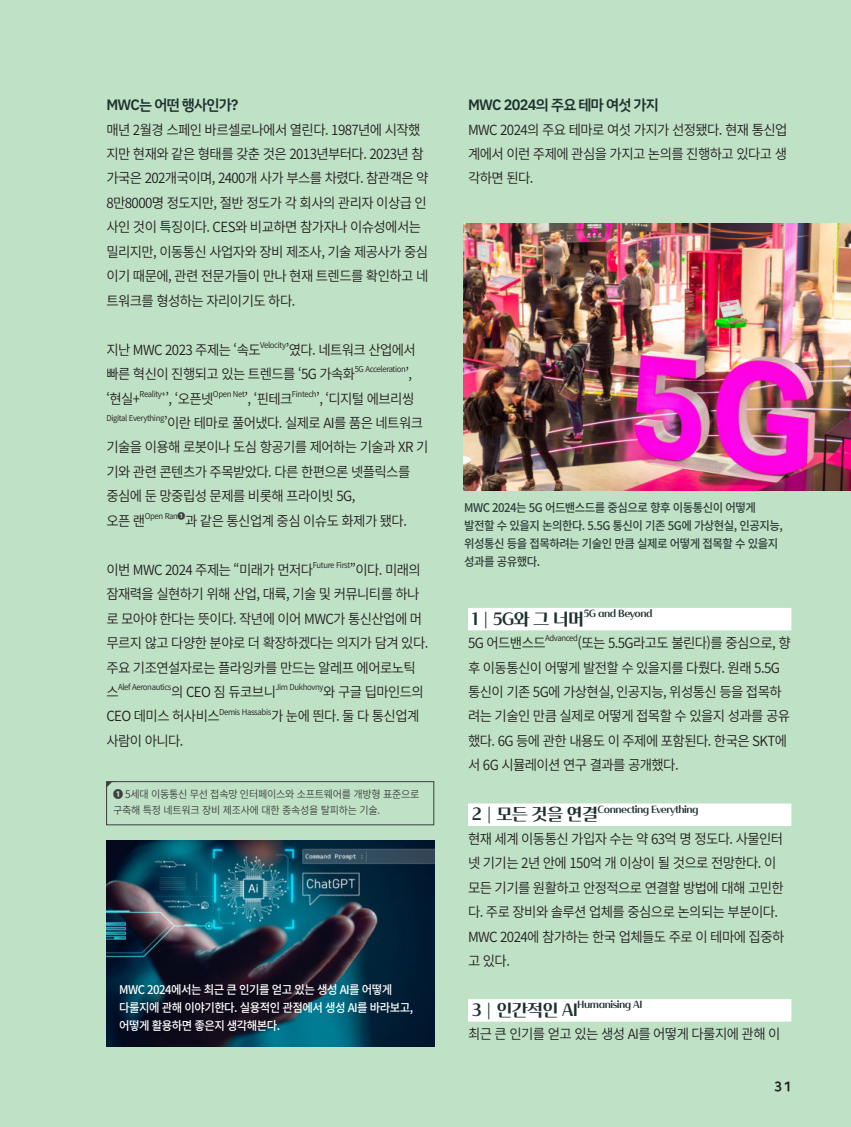
<style>
.page{position:relative;width:851px;height:1127px;background:#fff}
.page>*{position:absolute;margin:0;border:0;box-sizing:border-box;transform-origin:0 0}
.t1{font:16.5px "Leferi Point Special";letter-spacing:-.045em;color:#1e312f}
.t2{font:600 15px "IBM Plex Sans KR";letter-spacing:-.045em;color:#1e312f}
.t3{font:600 13.95px/24.5px "Noto Sans CJ Kkr";letter-spacing:-.045em;color:#231f20;scale:.96 1}
.t4{font:13.5px "Nanum Square EB";color:#231f20}
.t5{font:500 12px/18px "Noto Sans CJ Kkr";letter-spacing:-.045em;color:#2f3e3c;scale:.95 1}
.t6{font:500 12px/18px "Noto Sans CJ Kkr";letter-spacing:-.045em;color:#fff;scale:.95 1}
.t7{font:600 10.5px/16.5px "Noto Sans CJ Kkr";letter-spacing:-.025em;color:#3e3e3f;scale:.96 1}
.t8{font:9.6px "Leferi Point Special";letter-spacing:-.045em;color:#1e312f}
.t9{font:600 8.1px "Noto Sans CJ Kkr";letter-spacing:-.045em;color:#231f20;scale:.96 1}
.s1{font-weight:900;color:#3e3e3f}
.s2{font-weight:900}
</style>
<div class="page">
<div style="left:0;top:0;width:850px;height:1127px;background:#bfe1c5"></div>
<div style="left:468px;top:608px;width:323px;height:22px;background:#fff"></div>
<div style="left:468px;top:803px;width:323px;height:23px;background:#fff"></div>
<div style="left:468px;top:999px;width:323px;height:22px;background:#fff"></div>
<svg style="left:106px;top:781px;width:328px;height:44px"></svg>
<img style="left:106px;top:840px;width:328px;height:206px">
<img style="left:463px;top:224px;width:387px;height:266px">
<p class="t2" style="left:106px;top:96px;width:133px">MWC는 어떤 행사인가?</p>
<p class="t3" style="left:106px;top:117px;width:337px">매년 2월경 스페인 바르셀로나에서 열린다. 1987년에 시작했 지만 현재와 같은 형태를 갖춘 것은 2013년부터다. 2023년 참 가국은 202개국이며, 2400개 사가 부스를 차렸다. 참관객은 약<br>8만8000명 정도지만, 절반 정도가 각 회사의 관리자 이상급 인 사인 것이 특징이다. CES와 비교하면 참가자나 이슈성에서는 밀리지만, 이동통신 사업자와 장비 제조사, 기술 제공사가 중심 이기 때문에, 관련 전문가들이 만나 현재 트렌드를 확인하고 네 트워크를 형성하는 자리이기도 하다.</p>
<p class="t3" style="left:106px;top:338px;width:162px">지난 MWC 2023 주제는 ‘속도</p>
<p class="t9" style="left:260px;top:340px;width:29px">Velocity</p>
<p class="t3" style="left:106px;top:338px;width:324px;text-indent:179px">’였다. 네트워크 산업에서 빠른 혁신이 진행되고 있는 트렌드를 ‘5G 가속화</p>
<p class="t9" style="left:354px;top:365px;width:55px">5G Acceleration</p>
<p class="t3" style="left:405px;top:362px;width:8px">’,</p>
<p class="t3" style="left:106px;top:386px;width:37px">‘현실+</p>
<p class="t9" style="left:139px;top:389px;width:29px">Reality+</p>
<p class="t3" style="left:165px;top:386px;width:51px">’, ‘오픈넷</p>
<p class="t9" style="left:213px;top:389px;width:35px">Open Net</p>
<p class="t3" style="left:244px;top:386px;width:51px">’, ‘핀테크</p>
<p class="t9" style="left:292px;top:389px;width:27px">Fintech</p>
<p class="t3" style="left:316px;top:386px;width:104px">’, ‘디지털 에브리씽</p>
<p class="t9" style="left:106px;top:414px;width:62px">Digital Everything</p>
<p class="t3" style="left:106px;top:411px;width:337px;text-indent:58px">’이란 테마로 풀어냈다. 실제로 AI를 품은 네트워크 기술을 이용해 로봇이나 도심 항공기를 제어하는 기술과 XR 기 기와 관련 콘텐츠가 주목받았다. 다른 한편으론 넷플릭스를 중심에 둔 망중립성 문제를 비롯해 프라이빗 5G,<br>오픈 랜</p>
<p class="t9" style="left:145px;top:511px;width:44px">Open Ran<span class="s1">❶</span></p>
<p class="t3" style="left:185px;top:509px;width:232px">과 같은 통신업계 중심 이슈도 화제가 됐다.</p>
<p class="t3" style="left:106px;top:558px;width:217px">이번 MWC 2024 주제는 “미래가 먼저다</p>
<p class="t9" style="left:312px;top:560px;width:41px">Future First</p>
<p class="t3" style="left:106px;top:558px;width:337px;text-indent:243px">”이다. 미래의 잠재력을 실현하기 위해 산업, 대륙, 기술 및 커뮤니티를 하나 로 모아야 한다는 뜻이다. 작년에 이어 MWC가 통신산업에 머 무르지 않고 다양한 분야로 더 확장하겠다는 의지가 담겨 있다. 주요 기조연설자로는 플라잉카를 만드는 알레프 에어로노틱 스</p>
<p class="t9" style="left:118px;top:682px;width:57px">Alef Aeronautics</p>
<p class="t3" style="left:171px;top:680px;width:111px">의 CEO 짐 듀코브니</p>
<p class="t9" style="left:275px;top:682px;width:52px">Jim Dukhovny</p>
<p class="t3" style="left:323px;top:680px;width:106px">와 구글 딥마인드의</p>
<p class="t3" style="left:106px;top:704px;width:120px">CEO 데미스 허사비스</p>
<p class="t9" style="left:219px;top:707px;width:56px">Demis Hassabis</p>
<p class="t3" style="left:271px;top:704px;width:156px">가 눈에 띈다. 둘 다 통신업계</p>
<p class="t3" style="left:106px;top:729px;width:82px">사람이 아니다.</p>
<p class="t7" style="left:113px;top:785px;width:320px"><span class="s2">❶</span> 5세대 이동통신 무선 접속망 인터페이스와 소프트웨어를 개방형 표준으로 구축해 특정 네트워크 장비 제조사에 대한 종속성을 탈피하는 기술.</p>
<p class="t6" style="left:119px;top:981px;width:311px">MWC 2024에서는 최근 큰 인기를 얻고 있는 생성 AI를 어떻게 다룰지에 관해 이야기한다. 실용적인 관점에서 생성 AI를 바라보고, 어떻게 활용하면 좋은지 생각해본다.</p>
<p class="t2" style="left:468px;top:96px;width:192px">MWC 2024의 주요 테마 여섯 가지</p>
<p class="t3" style="left:468px;top:117px;width:334px;text-align:justify">MWC 2024의 주요 테마로 여섯 가지가 선정됐다. 현재 통신업 계에서 이런 주제에 관심을 가지고 논의를 진행하고 있다고 생 각하면 된다.</p>
<p class="t5" style="left:464px;top:499px;width:337px">MWC 2024는 5G 어드밴스드를 중심으로 향후 이동통신이 어떻게 발전할 수 있을지 논의한다. 5.5G 통신이 기존 5G에 가상현실, 인공지능, 위성통신 등을 접목하려는 기술인 만큼 실제로 어떻게 접목할 수 있을지 성과를 공유했다.</p>
<p class="t1" style="left:472px;top:608px;width:114px">1│5G와 그 너머</p>
<p class="t8" style="left:583px;top:607px;width:70px">5G and Beyond</p>
<p class="t3" style="left:468px;top:631px;width:82px">5G 어드밴스드</p>
<p class="t9" style="left:545px;top:634px;width:36px">Advanced</p>
<p class="t3" style="left:468px;top:631px;width:337px;text-indent:109px">(또는 5.5G라고도 불린다)를 중심으로, 향 후 이동통신이 어떻게 발전할 수 있을지를 다뤘다. 원래 5.5G 통신이 기존 5G에 가상현실, 인공지능, 위성통신 등을 접목하 려는 기술인 만큼 실제로 어떻게 접목할 수 있을지 성과를 공유 했다. 6G 등에 관한 내용도 이 주제에 포함된다. 한국은 SKT에 서 6G 시뮬레이션 연구 결과를 공개했다.</p>
<p class="t1" style="left:472px;top:804px;width:127px">2│모든 것을 연결</p>
<p class="t8" style="left:597px;top:803px;width:103px">Connecting Everything</p>
<p class="t3" style="left:468px;top:827px;width:331px">현재 세계 이동통신 가입자 수는 약 63억 명 정도다. 사물인터 넷 기기는 2년 안에 150억 개 이상이 될 것으로 전망한다. 이 모든 기기를 원활하고 안정적으로 연결할 방법에 대해 고민한 다. 주로 장비와 솔루션 업체를 중심으로 논의되는 부분이다.<br>MWC 2024에 참가하는 한국 업체들도 주로 이 테마에 집중하 고 있다.</p>
<p class="t1" style="left:472px;top:999px;width:107px">3│인간적인 AI</p>
<p class="t8" style="left:577px;top:999px;width:67px">Humanising AI</p>
<p class="t3" style="left:468px;top:1022px;width:327px">최근 큰 인기를 얻고 있는 생성 AI를 어떻게 다룰지에 관해 이</p>
<p class="t4" style="left:773px;top:1079px;width:19px">31</p>
</div>
